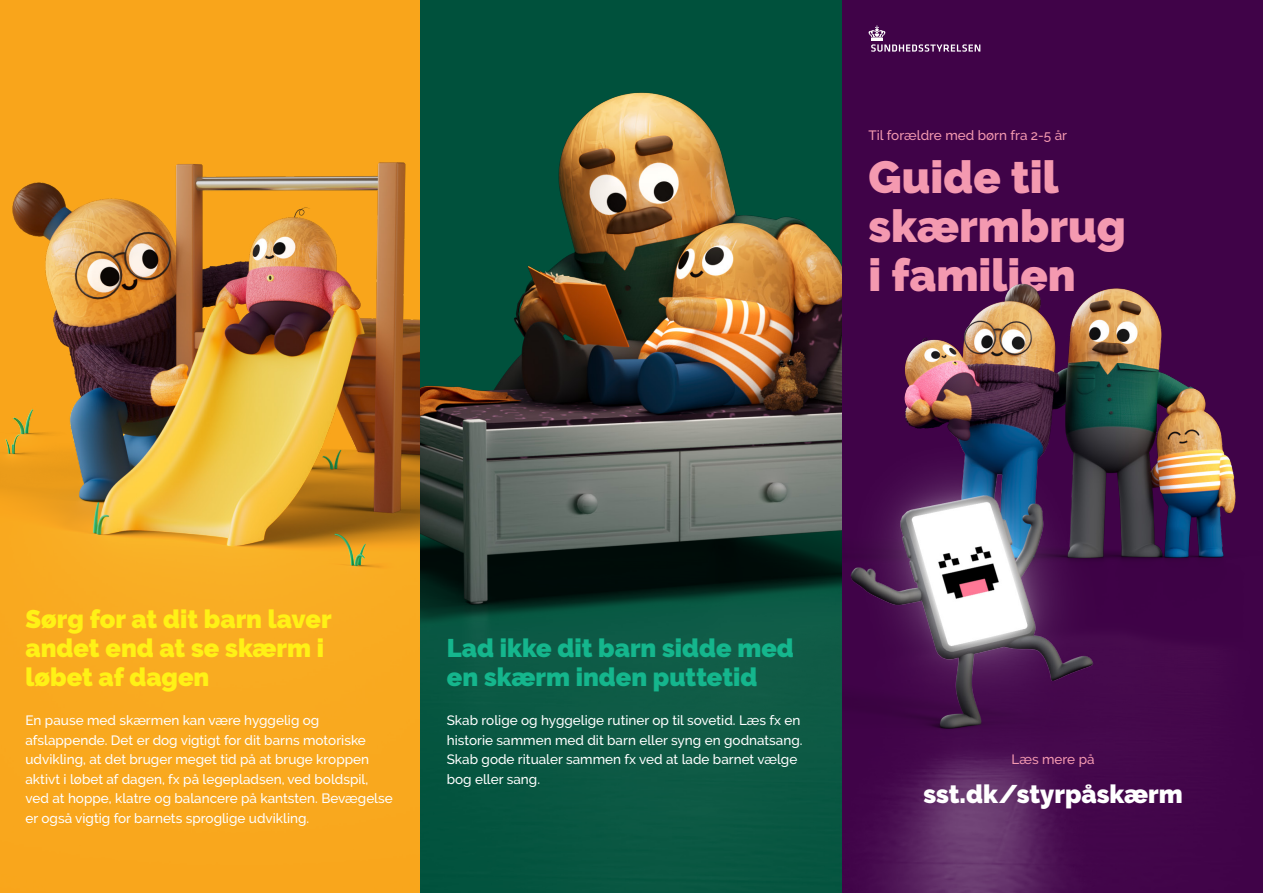
<style>
.page{position:relative;width:1263px;height:893px;background:#fff}
.page>*{position:absolute;margin:0;border:0;box-sizing:border-box;transform-origin:0 0}
.t1{font:900 45px/48.8px "Raleway";color:#f499b0}
.t2{font:900 25.5px/29.2px "Raleway";color:#fff116}
.t3{font:900 25.5px/29.2px "Raleway";color:#15b68d}
.t4{font:900 25.5px "Raleway";color:#fff}
.t5{font:500 13.5px/19.5px "Raleway";color:#fff}
.t6{font:500 13.5px "Raleway";color:#f499b0}
</style>
<div class="page">
<div style="left:842px;top:0;width:421px;height:893px;background:#400348"></div>
<img style="left:0;top:0;width:421px;height:893px">
<img style="left:850px;top:283px;width:386px;height:610px">
<svg style="left:421px;top:0;width:421px;height:893px;background:#2f5742"></svg>
<svg style="left:868px;top:26px;width:112px;height:26px"></svg>
<p class="t6" style="left:868px;top:127px;width:200px">Til forældre med børn fra 2-5 år</p>
<h2 class="t1" style="left:868px;top:153px;width:259px">Guide til skærmbrug</h2>
<h2 class="t1" style="left:868px;top:251px;width:209px">i familien</h2>
<h3 class="t2" style="left:25px;top:604px;width:308px">Sørg for at dit barn laver andet end at se skærm i løbet af dagen</h3>
<p class="t5" style="left:26px;top:711px;width:369px">En pause med skærmen kan være hyggelig og afslappende. Det er dog vigtigt for dit barns motoriske udvikling, at det bruger meget tid på at bruge kroppen aktivt i løbet af dagen, fx på legepladsen, ved boldspil, ved at hoppe, klatre og balancere på kantsten. Bevægelse er også vigtig for barnets sproglige udvikling.</p>
<h3 class="t3" style="left:447px;top:633px;width:348px">Lad ikke dit barn sidde med en skærm inden puttetid</h3>
<p class="t5" style="left:447px;top:711px;width:357px">Skab rolige og hyggelige rutiner op til sovetid. Læs fx en historie sammen med dit barn eller syng en godnatsang.<br>Skab gode ritualer sammen fx ved at lade barnet vælge bog eller sang.</p>
<p class="t6" style="left:1011px;top:751px;width:85px">Læs mere på</p>
<h3 class="t4" style="left:923px;top:779px;width:261px">sst.dk/styrpåskærm</h3>
</div>
